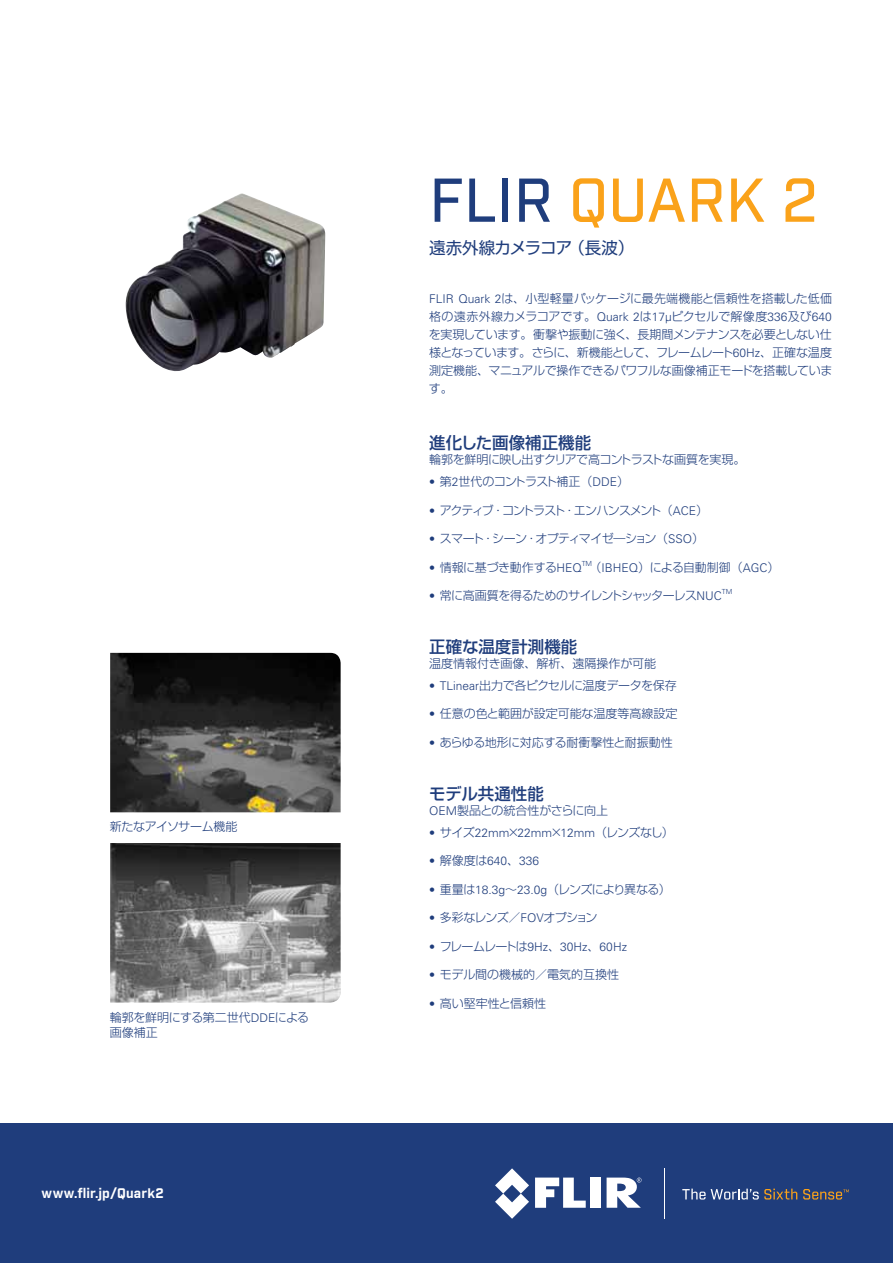
<style>
.page{position:relative;width:893px;height:1263px;background:#fff}
.page>*{position:absolute;margin:0;border:0;box-sizing:border-box;transform-origin:0 0}
.t1{font:500 60px "Industry";color:#faa21a}
.t2{font:500 16.5px "Shin Go Pr 5";color:#1f3d7c}
.t3{font:16.5px "Shin Go Pr 5";letter-spacing:-.035em;color:#1f3d7c}
.t4{font:700 13.5px "Industry";letter-spacing:.01em;color:#fff}
.t5{font:300 12px/18px "Shin Go Pr 5";letter-spacing:-.03em;color:#1f3d7c;text-align:justify}
.t6{font:300 12px "Shin Go Pr 5";letter-spacing:-.055em;color:#1f3d7c}
.t7{font:300 12px "Shin Go Pr 5";color:#1f3d7c}
.t8{font:300 12px "Univers";color:#1f3d7c}
.t9{font:300 12px "Shin Go Pr 5";letter-spacing:-.095em;color:#1f3d7c}
.t10{font:300 12px "Shin Go Pr 5";letter-spacing:-.07em;color:#1f3d7c}
.t11{font:300 7.05px "Univers";color:#1f3d7c}
.s1{font-family:"Univers"}
.s2{color:#1f3d7c}
.s3{font-family:"Shin Go Pr 5"}
</style>
<div class="page">
<img style="left:125px;top:193px;width:200px;height:179px">
<img style="left:110px;top:653px;width:231px;height:159px">
<img style="left:110px;top:843px;width:231px;height:159px">
<div style="left:0;top:1123px;width:893px;height:140px;background:#1f3d7c"></div>
<svg style="left:535px;top:1177px;width:51px;height:31px"></svg>
<div style="left:591px;top:1177px;width:10px;height:31px;background:#fff"></div>
<svg style="left:495px;top:1168px;width:34px;height:51px"></svg>
<svg style="left:607px;top:1177px;width:35px;height:31px"></svg>
<svg style="left:682px;top:1188px;width:115px;height:11px"></svg>
<svg style="left:803px;top:1189px;width:46px;height:10px"></svg>
<hr style="left:664px;top:1168px;width:1px;height:51px;background:#fff">
<p class="t5" style="left:110px;top:817px;width:129px">新たなアイソサーム機能</p>
<p class="t5" style="left:110px;top:1009px;width:201px;line-height:15px">輪郭を鮮明にする第二世代<span class="s1">DDE</span>による画像補正</p>
<p class="t4" style="left:41px;top:1185px;width:124px">www.flir.jp/Quark2</p>
<h1 class="t1" style="left:429px;top:164px;width:390px"><span class="s2">FLIR</span> QUARK 2</h1>
<h2 class="t3" style="left:429px;top:234px;width:207px">遠赤外線カメラコア（長波）</h2>
<p class="t5" style="left:429px;top:289px;width:405px"><span class="s1">FLIR Quark 2</span>は、小型軽量パッケージに最先端機能と信頼性を搭載した低価格の遠赤外線カメラコアです。<span class="s1">Quark 2</span>は<span class="s1">17µ</span>ピクセルで解像度<span class="s1">336</span>及び<span class="s1">640</span>を実現しています。衝撃や振動に強く、長期間メンテナンスを必要としない仕様となっています。さらに、新機能として、フレームレート<span class="s1">60Hz</span>、正確な温度測定機能、マニュアルで操作できるパワフルな画像補正モードを搭載しています。</p>
<h2 class="t2" style="left:429px;top:429px;width:163px">進化した画像補正機能</h2>
<p class="t5" style="left:429px;top:450px;width:318px">輪郭を鮮明に映し出すクリアで高コントラストな画質を実現。</p>
<p class="t6" style="left:429px;top:472px;width:202px"><span class="s1">•</span> 第<span class="s1">2</span>世代のコントラスト補正（<span class="s1">DDE</span>）</p>
<p class="t9" style="left:429px;top:500px;width:280px"><span class="s1">•</span> アクティブ・コントラスト・エンハンスメント（<span class="s1">ACE</span>）</p>
<p class="t6" style="left:429px;top:529px;width:276px"><span class="s1">•</span> スマート・シーン・オプティマイゼ―ション（<span class="s1">SSO</span>）</p>
<p class="t5" style="left:429px;top:557px;width:154px"><span class="s1">•</span> 情報に基づき動作する<span class="s1">HEQ</span></p>
<p class="t11" style="left:582px;top:559px;width:12px">TM</p>
<p class="t5" style="left:590px;top:557px;width:192px">（<span class="s1">IBHEQ</span>）による自動制御（<span class="s1">AGC</span>）</p>
<p class="t5" style="left:429px;top:585px;width:294px"><span class="s1">•</span> 常に高画質を得るためのサイレントシャッターレス<span class="s1">NUC</span></p>
<p class="t11" style="left:722px;top:587px;width:12px">TM</p>
<h2 class="t2" style="left:429px;top:633px;width:150px">正確な温度計測機能</h2>
<p class="t7" style="left:429px;top:654px;width:228px">温度情報付き画像、解析、遠隔操作が可能</p>
<p class="t5" style="left:429px;top:675px;width:249px"><span class="s1">• TLinear</span>出力で各ピクセルに温度データを保存</p>
<p class="t7" style="left:429px;top:704px;width:250px"><span class="s1">•</span> 任意の色と範囲が設定可能な温度等高線設定</p>
<p class="t5" style="left:429px;top:732px;width:245px"><span class="s1">•</span> あらゆる地形に対応する耐衝撃性と耐振動性</p>
<h2 class="t2" style="left:429px;top:780px;width:116px">モデル共通性能</h2>
<p class="t5" style="left:429px;top:800px;width:180px"><span class="s1">OEM</span>製品との統合性がさらに向上</p>
<p class="t8" style="left:429px;top:825px;width:246px">• <span class="s3">サイズ</span>22mm<span class="s3">×</span>22mm<span class="s3">×</span>12mm<span class="s3">（レンズなし）</span></p>
<p class="t8" style="left:429px;top:854px;width:112px">• <span class="s3">解像度は</span>640<span class="s3">、</span>336</p>
<p class="t6" style="left:429px;top:879px;width:243px"><span class="s1">•</span> 重量は<span class="s1">18.3g</span>～<span class="s1">23.0g</span>（レンズにより異なる）</p>
<p class="t10" style="left:429px;top:908px;width:170px"><span class="s1">•</span> 多彩なレンズ／<span class="s1">FOV</span>オプション</p>
<p class="t8" style="left:429px;top:939px;width:199px">• <span class="s3">フレームレートは</span>9Hz<span class="s3">、</span>30Hz<span class="s3">、</span>60Hz</p>
<p class="t7" style="left:429px;top:965px;width:191px"><span class="s1">•</span> モデル間の機械的／電気的互換性</p>
<p class="t7" style="left:429px;top:993px;width:118px"><span class="s1">•</span> 高い堅牢性と信頼性</p>
</div>
